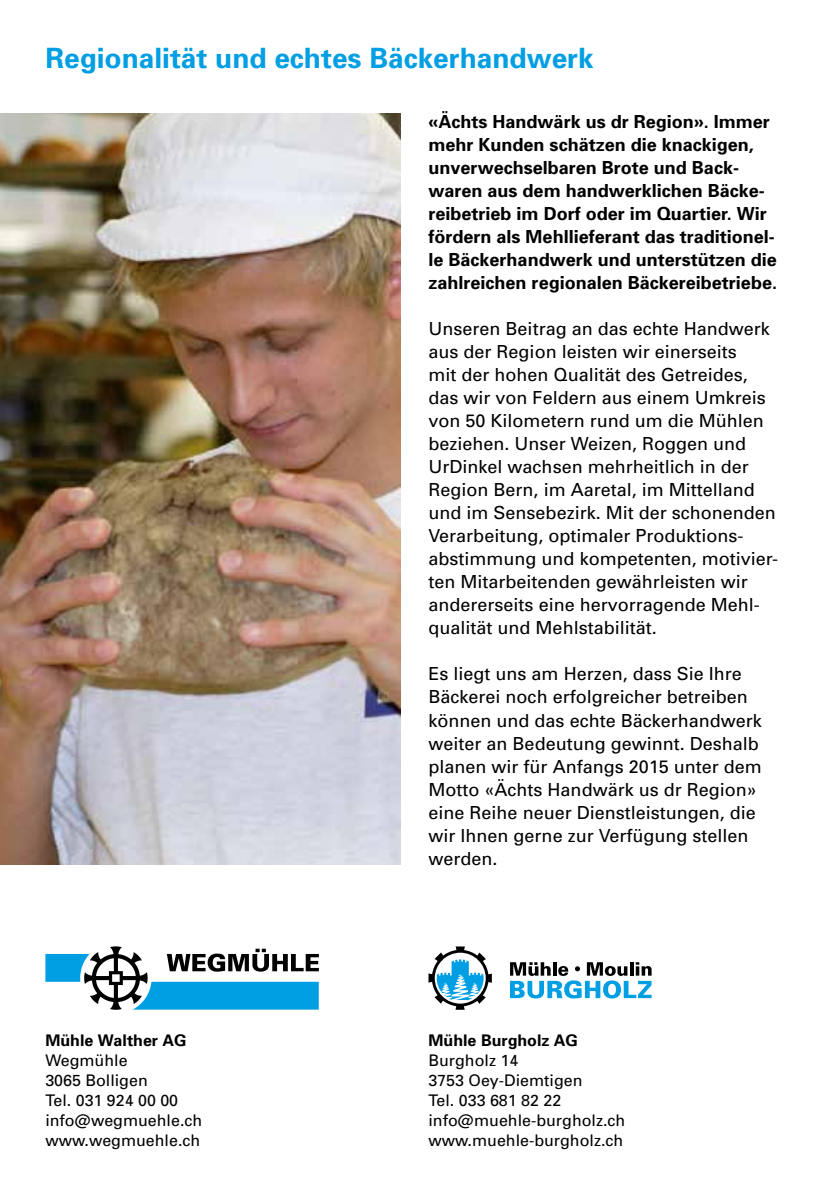
<style>
.page{position:relative;width:840px;height:1191px;background:#fff}
.page>*{position:absolute;margin:0;border:0;box-sizing:border-box;transform-origin:0 0}
.t1{font:700 28px "Univers";color:#009ee3}
.t2{font:18px/23px "Univers";color:#000}
.t3{font:700 18px/23px "Univers";color:#000}
.t4{font:16px/20px "Univers";color:#000}
.t5{font:700 16px "Univers";color:#000}
</style>
<div class="page">
<img style="left:0;top:113px;width:400px;height:752px">
<svg style="left:428px;top:946px;width:63px;height:63px"></svg>
<svg style="left:510px;top:962px;width:141px;height:36px"></svg>
<svg style="left:45px;top:946px;width:274px;height:63px"></svg>
<h1 class="t1" style="left:45px;top:40px;width:549px">Regionalität und echtes Bäckerhandwerk</h1>
<p class="t3" style="left:428px;top:110px;width:350px">«Ächts Handwärk us dr Region». Immer mehr Kunden schätzen die knackigen, unverwechselbaren Brote und Back&shy;waren aus dem handwerklichen Bäcke&shy;reibetrieb im Dorf oder im Quartier. Wir fördern als Mehllieferant das traditionel&shy;le Bäckerhandwerk und unterstützen die zahlreichen regionalen Bäckereibetriebe.</p>
<p class="t2" style="left:428px;top:317px;width:351px">Unseren Beitrag an das echte Handwerk aus der Region leisten wir einerseits<br>mit der hohen Qualität des Getreides, das wir von Feldern aus einem Umkreis von 50 Kilometern rund um die Mühlen beziehen. Unser Weizen, Roggen und UrDinkel wachsen mehrheitlich in der Region Bern, im Aaretal, im Mittelland und im Sensebezirk. Mit der schonenden Verarbeitung, optimaler Produktions&shy;abstimmung und kompetenten, motivier&shy;ten Mitarbeitenden gewährleisten wir andererseits eine hervorragende Mehl&shy;qualität und Mehlstabilität.</p>
<p class="t2" style="left:428px;top:662px;width:335px">Es liegt uns am Herzen, dass Sie Ihre Bäckerei noch erfolgreicher betreiben können und das echte Bäckerhandwerk weiter an Bedeutung gewinnt. Deshalb planen wir für Anfangs 2015 unter dem Motto «Ächts Handwärk us dr Region» eine Reihe neuer Dienstleistungen, die wir Ihnen gerne zur Verfügung stellen werden.</p>
<p class="t5" style="left:45px;top:1029px;width:143px">Mühle Walther AG</p>
<p class="t4" style="left:45px;top:1049px;width:158px">Wegmühle<br>3065 Bolligen<br>Tel. 031 924 00 00 info@wegmuehle.ch www.wegmuehle.ch</p>
<p class="t5" style="left:428px;top:1029px;width:151px">Mühle Burgholz AG</p>
<p class="t4" style="left:428px;top:1049px;width:198px">Burgholz 14<br>3753 Oey-Diemtigen<br>Tel. 033 681 82 22 info@muehle-burgholz.ch www.muehle-burgholz.ch</p>
</div>
